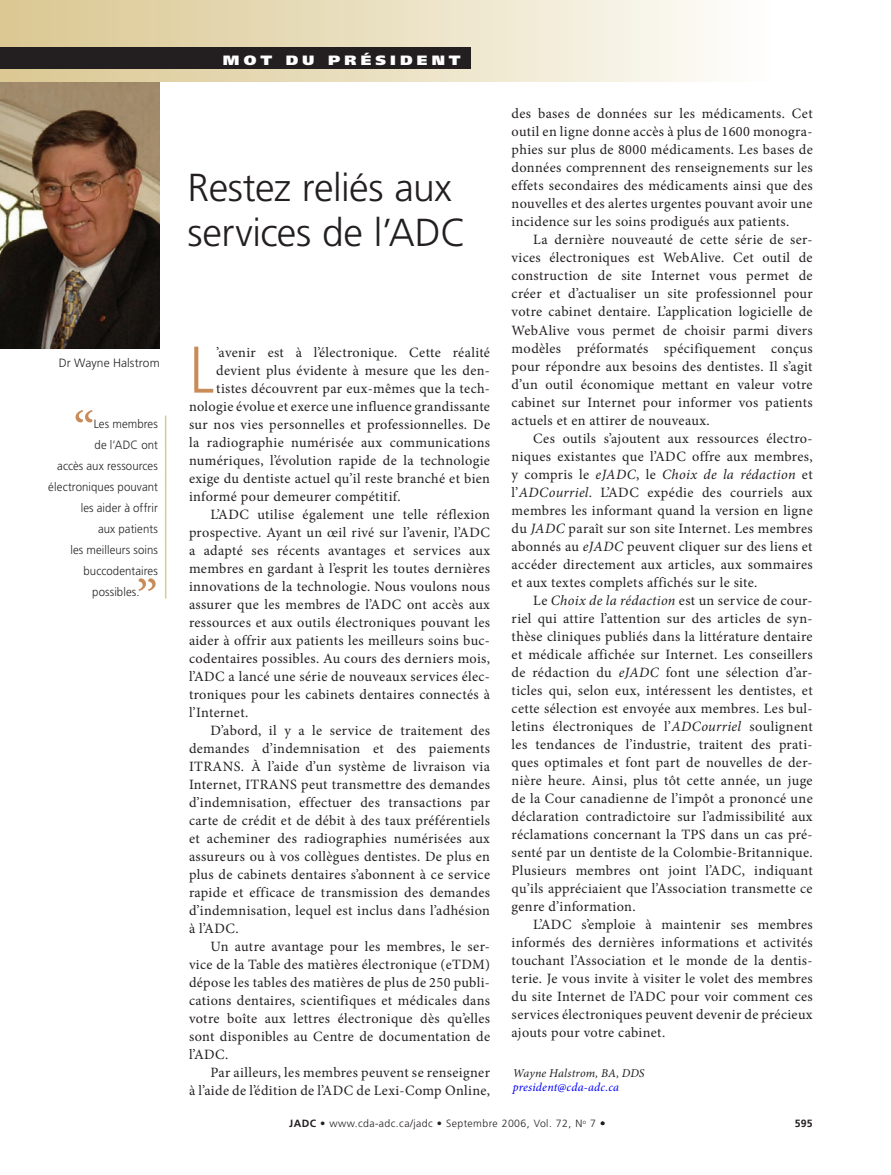
<style>
.page{position:relative;width:891px;height:1175px;background:#fff}
.page>*{position:absolute;margin:0;border:0;box-sizing:border-box;transform-origin:0 0}
._1_-body_minion_para{font:300 condensed 65.85px "Frutiger LT Std";color:#c98c58}
._1_-captions{font:54px "Minion Pro";color:#c98c58}
._1a-Lead_pages_Edit{font:300 39px/45px "Frutiger LT Std";letter-spacing:-.01em;color:#231f20}
._1-body_minion_fr{font:14.25px/18px "Minion Pro";letter-spacing:.025em;color:#231f20;text-align:justify}
._1_-body_minion_para-2{font:14.25px "Minion Pro";letter-spacing:.025em;color:#231f20}
.t1{font:900 13.5px "Frutiger LT Std";letter-spacing:.265em;color:#fff;scale:1.15 1}
._1_-captions-2{font:300 12px "Frutiger LT Std";letter-spacing:.01em;color:#262324;scale:.95 1}
._1_-Author_info_blur{font:italic 12px "Minion Pro";letter-spacing:.01em;color:#231f20}
._1_-Author_info_blur-2{font:italic 12px "Minion Pro";letter-spacing:.02em;color:#00f}
._1_-captions-3{font:300 12px "Frutiger LT Std";letter-spacing:.01em;color:#262324}
.t2{font:300 10.5px "Frutiger LT Std";letter-spacing:.04em;color:#231f20}
.t3{font:700 10.5px "Frutiger LT Std";color:#231f20}
.s1{font-style:italic}
.s2{font-weight:700}
</style>
<div class="page">
<img style="left:0;top:81px;width:160px;height:267px">
<div style="left:0;top:0;width:770px;height:81px;background:linear-gradient(to right,#d9c68f,#fdfdfa)"></div>
<div style="left:1px;top:48px;width:470px;height:21px;background:#231f20"></div>
<hr style="left:165px;top:415px;width:1px;height:183px;background:#dbc893">
<p class="_1_-captions-3" style="left:59px;top:356px;width:102px">Dr Wayne Halstrom</p>
<p class="_1_-captions" style="left:73px;top:395px;width:23px">“</p>
<p class="_1_-captions-2" style="left:94px;top:417px;width:69px">Les membres</p>
<p class="_1_-captions-2" style="left:95px;top:438px;width:68px">de l’ADC ont</p>
<p class="_1_-captions-2" style="left:57px;top:459px;width:107px">accès aux ressources</p>
<p class="_1_-captions-2" style="left:48px;top:480px;width:117px">électroniques pouvant</p>
<p class="_1_-captions-2" style="left:81px;top:501px;width:83px">les aider à offrir</p>
<p class="_1_-captions-2" style="left:98px;top:522px;width:65px">aux patients</p>
<p class="_1_-captions-2" style="left:70px;top:543px;width:94px">les meilleurs soins</p>
<p class="_1_-captions-2" style="left:83px;top:564px;width:80px">buccodentaires</p>
<p class="_1_-captions-2" style="left:92px;top:585px;width:51px">possibles.</p>
<p class="_1_-captions" style="left:136px;top:563px;width:23px">”</p>
<p class="t1" style="left:223px;top:52px;width:208px">MOT DU PRÉSIDENT</p>
<p class="_1a-Lead_pages_Edit" style="left:188px;top:165px;width:280px">Restez reliés aux services de l’ADC</p>
<p class="_1_-body_minion_para" style="left:189px;top:332px;width:27px">L</p>
<p class="_1_-body_minion_para-2" style="left:216px;top:342px;width:275px">’avenir est à l’électronique. Cette réalité</p>
<p class="_1_-body_minion_para-2" style="left:216px;top:360px;width:275px">devient plus évidente à mesure que les den-</p>
<p class="_1_-body_minion_para-2" style="left:216px;top:378px;width:275px">tistes découvrent par eux-mêmes que la tech-</p>
<p class="_1_-body_minion_para-2" style="left:189px;top:396px;width:303px">nologie évolue et exerce une influence grandissante</p>
<p class="_1_-body_minion_para-2" style="left:189px;top:414px;width:303px">sur nos vies personnelles et professionnelles. De</p>
<p class="_1_-body_minion_para-2" style="left:189px;top:432px;width:303px">la radiographie numérisée aux communications</p>
<p class="_1_-body_minion_para-2" style="left:189px;top:450px;width:303px">numériques, l’évolution rapide de la technologie</p>
<p class="_1_-body_minion_para-2" style="left:189px;top:468px;width:303px">exige du dentiste actuel qu’il reste branché et bien</p>
<p class="_1_-body_minion_para-2" style="left:189px;top:486px;width:213px">informé pour demeurer compétitif.</p>
<p class="_1-body_minion_fr" style="left:189px;top:505px;width:303px;text-indent:22px">L’ADC utilise également une telle réflexion prospective. Ayant un œil rivé sur l’avenir, l’ADC a adapté ses récents avantages et services aux membres en gardant à l’esprit les toutes dernières innovations de la technologie. Nous voulons nous assurer que les membres de l’ADC ont accès aux ressources et aux outils électroniques pouvant les aider à offrir aux patients les meilleurs soins buc&shy;codentaires possibles. Au cours des derniers mois, l’ADC a lancé une série de nouveaux services élec&shy;troniques pour les cabinets dentaires connectés à l’Internet.</p>
<p class="_1-body_minion_fr" style="left:189px;top:721px;width:303px;text-indent:22px">D’abord, il y a le service de traitement des demandes d’indemnisation et des paiements ITRANS. À l’aide d’un système de livraison via Internet, ITRANS peut transmettre des demandes d’indemnisation, effectuer des transactions par carte de crédit et de débit à des taux préférentiels et acheminer des radiographies numérisées aux assureurs ou à vos collègues dentistes. De plus en plus de cabinets dentaires s’abonnent à ce service rapide et efficace de transmission des demandes d’indemnisation, lequel est inclus dans l’adhésion à l’ADC.</p>
<p class="_1-body_minion_fr" style="left:189px;top:937px;width:303px;text-indent:22px">Un autre avantage pour les membres, le ser&shy;vice de la Table des matières électronique (eTDM) dépose les tables des matières de plus de 250 publi&shy;cations dentaires, scientifiques et médicales dans votre boîte aux lettres électronique dès qu’elles sont disponibles au Centre de documentation de l’ADC.</p>
<p class="_1-body_minion_fr" style="left:189px;top:1063px;width:303px;text-align:right">Par ailleurs, les membres peuvent se renseigner<br>à l’aide de l’édition de l’ADC de Lexi-Comp Online,</p>
<p class="_1-body_minion_fr" style="left:512px;top:105px;width:303px">des bases de données sur les médicaments. Cet outil en ligne donne accès à plus de 1600 monogra&shy;phies sur plus de 8000 médicaments. Les bases de données comprennent des renseignements sur les effets secondaires des médicaments ainsi que des nouvelles et des alertes urgentes pouvant avoir une incidence sur les soins prodigués aux patients.</p>
<p class="_1-body_minion_fr" style="left:512px;top:231px;width:303px;text-indent:22px">La dernière nouveauté de cette série de ser&shy;vices électroniques est WebAlive. Cet outil de construction de site Internet vous permet de créer et d’actualiser un site professionnel pour votre cabinet dentaire. L’application logicielle de WebAlive vous permet de choisir parmi divers modèles préformatés spécifiquement conçus pour répondre aux besoins des dentistes. Il s’agit d’un outil économique mettant en valeur votre cabinet sur Internet pour informer vos patients actuels et en attirer de nouveaux.</p>
<p class="_1-body_minion_fr" style="left:512px;top:429px;width:303px;text-indent:22px">Ces outils s’ajoutent aux ressources électro&shy;niques existantes que l’ADC offre aux membres, y compris le <span class="s1">eJADC</span>, le <span class="s1">Choix de la rédaction</span> et l’<span class="s1">ADCourriel</span>. L’ADC expédie des courriels aux membres les informant quand la version en ligne du <span class="s1">JADC</span> paraît sur son site Internet. Les membres abonnés au <span class="s1">eJADC</span> peuvent cliquer sur des liens et accéder directement aux articles, aux sommaires et aux textes complets affichés sur le site.</p>
<p class="_1-body_minion_fr" style="left:512px;top:591px;width:303px;text-indent:22px">Le <span class="s1">Choix de la rédaction</span> est un service de cour&shy;riel qui attire l’attention sur des articles de syn&shy;thèse cliniques publiés dans la littérature dentaire et médicale affichée sur Internet. Les conseillers de rédaction du <span class="s1">eJADC</span> font une sélection d’ar&shy;ticles qui, selon eux, intéressent les dentistes, et cette sélection est envoyée aux membres. Les bul&shy;letins électroniques de l’<span class="s1">ADCourriel</span> soulignent les tendances de l’industrie, traitent des prati&shy;ques optimales et font part de nouvelles de der&shy;nière heure. Ainsi, plus tôt cette année, un juge de la Cour canadienne de l’impôt a prononcé une déclaration contradictoire sur l’admissibilité aux réclamations concernant la TPS dans un cas pré&shy;senté par un dentiste de la Colombie-Britannique.<br>Plusieurs membres ont joint l’ADC, indiquant qu’ils appréciaient que l’Association transmette ce genre d’information.</p>
<p class="_1-body_minion_fr" style="left:512px;top:915px;width:303px;text-indent:22px">L’ADC s’emploie à maintenir ses membres informés des dernières informations et activités touchant l’Association et le monde de la dentis&shy;terie. Je vous invite à visiter le volet des membres du site Internet de l’ADC pour voir comment ces services électroniques peuvent devenir de précieux ajouts pour votre cabinet.</p>
<p class="_1_-Author_info_blur" style="left:513px;top:1065px;width:133px">Wayne Halstrom, BA, DDS</p>
<p class="_1_-Author_info_blur-2" style="left:513px;top:1078px;width:108px">president@cda-adc.ca</p>
<p class="t2" style="left:289px;top:1117px;width:318px"><span class="s2">JADC •</span> www.cda-adc.ca/jadc • Septembre 2006, Vol. 72, N<sup>o</sup> 7 •</p>
<p class="t3" style="left:795px;top:1117px;width:19px">595</p>
</div>
